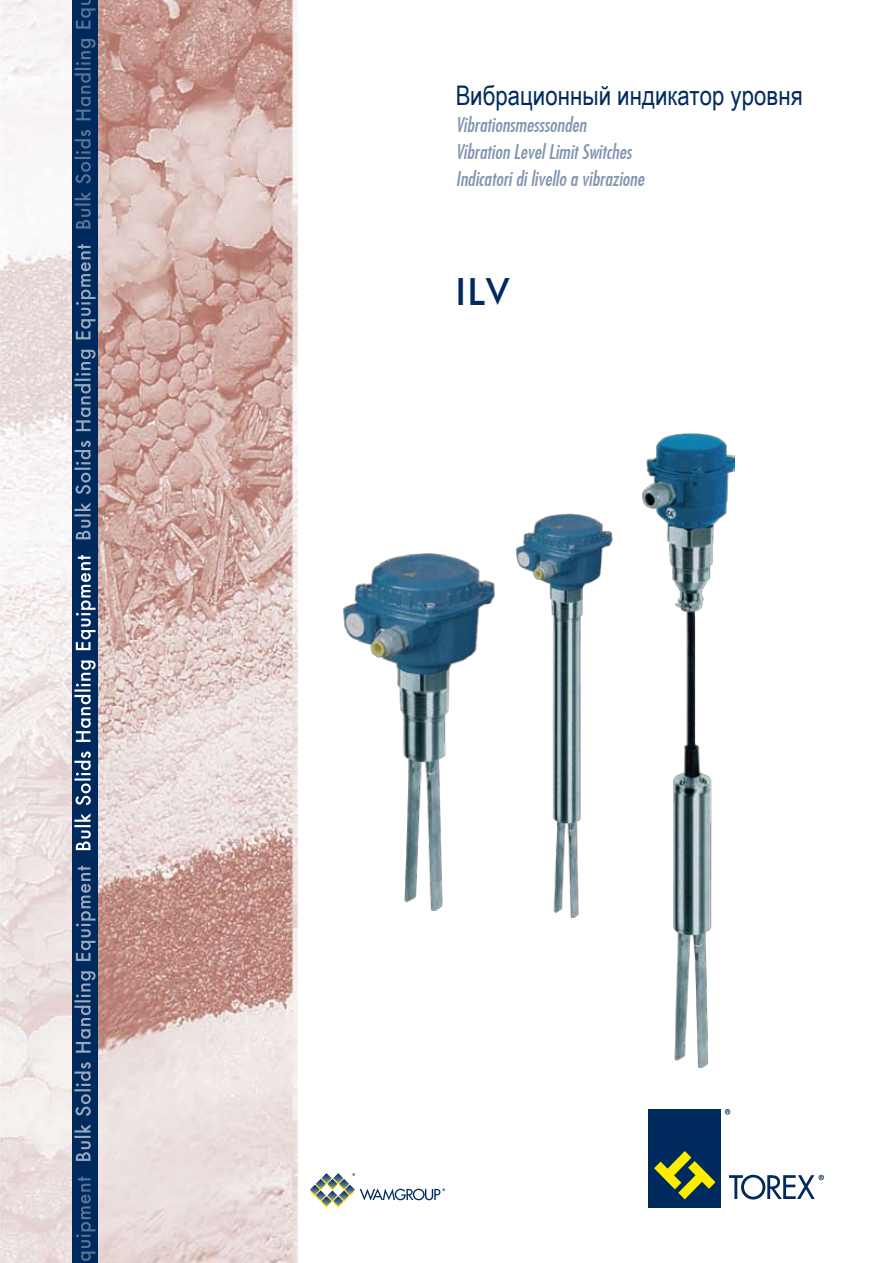
<style>
.page{position:relative;width:893px;height:1263px;background:#fff}
.page>*{position:absolute;margin:0;border:0;box-sizing:border-box;transform-origin:0 0}
.t1{font:500 37.5px "Futura BT";color:#002a5e}
.t2{font:27px "Arial Narrow";color:#002a5e}
.t3{font:19.5px/27px "Futura Md Cn BT Italic";color:#8094ae}
</style>
<div class="page">
<img style="left:0;top:0;width:298px;height:1263px">
<div style="left:648px;top:1109px;width:73px;height:99px;background:#002a5e"></div>
<svg style="left:654px;top:1151px;width:61px;height:48px"></svg>
<svg style="left:725px;top:1109px;width:5px;height:5px"></svg>
<svg style="left:729px;top:1175px;width:95px;height:24px"></svg>
<div style="left:72px;top:0;width:26px;height:1263px;background:#002a5e"></div>
<svg style="left:76px;top:1176px;width:20px;height:85px"></svg>
<svg style="left:74px;top:866px;width:22px;height:295px"></svg>
<svg style="left:74px;top:555px;width:22px;height:295px"></svg>
<svg style="left:74px;top:244px;width:22px;height:295px"></svg>
<svg style="left:74px;top:0;width:22px;height:229px"></svg>
<svg style="left:310px;top:1173px;width:135px;height:35px"></svg>
<img style="left:642px;top:433px;width:93px;height:635px">
<img style="left:516px;top:513px;width:97px;height:405px">
<img style="left:343px;top:553px;width:152px;height:357px">
<h2 class="t2" style="left:456px;top:75px;width:349px">Вибрационный индикатор уровня</h2>
<p class="t3" style="left:456px;top:111px;width:190px">Vibrationsmesssonden<br>Vibration Level Limit Switches<br>Indicatori di livello a vibrazione</p>
<h1 class="t1" style="left:455px;top:269px;width:55px">ILV</h1>
</div>
